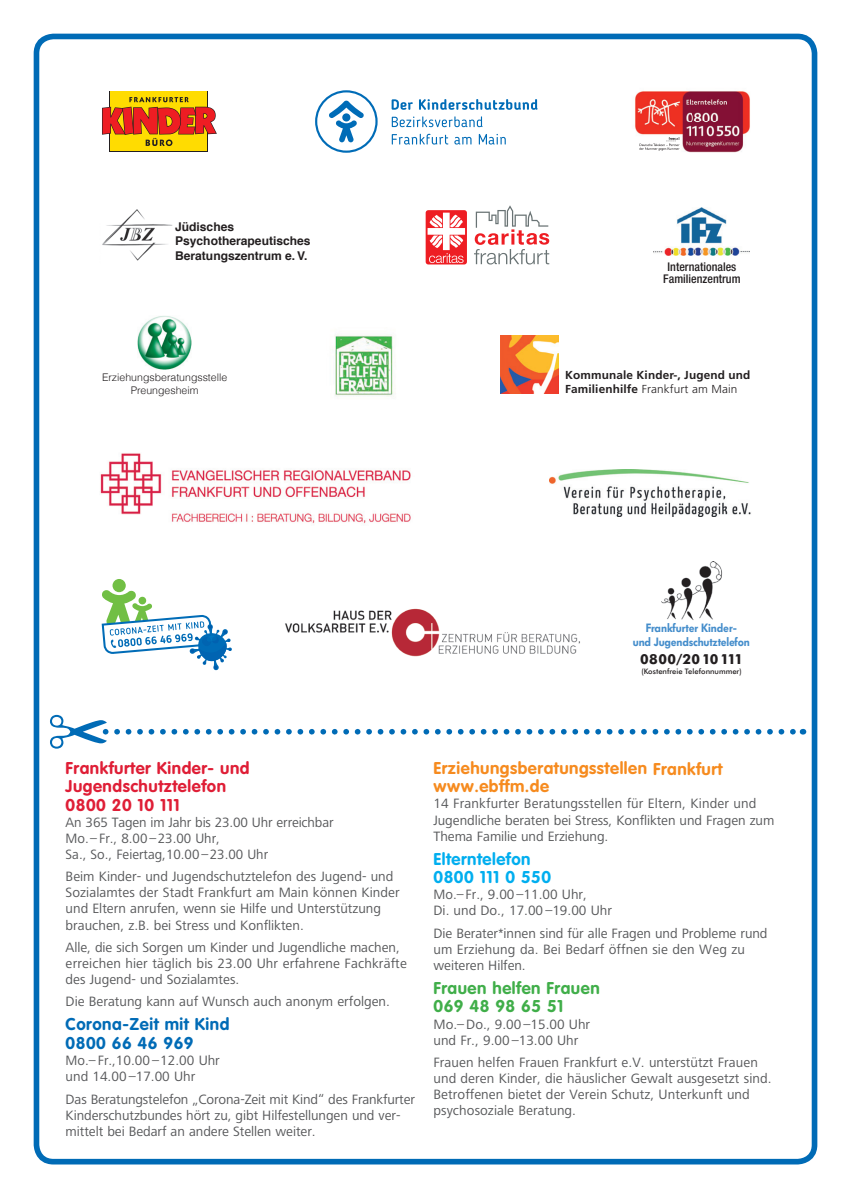
<style>
.page{position:relative;width:851px;height:1202px;background:#fff}
.page>*{position:absolute;margin:0;border:0;box-sizing:border-box;transform-origin:0 0}
.t1{font:700 16.8px/18.2px "VAG Rounded";letter-spacing:.03em;color:#df1e36}
.t2{font:700 16.8px/18.2px "VAG Rounded";letter-spacing:.03em;color:#f68b1f}
.t3{font:700 16.8px/18.2px "VAG Rounded";letter-spacing:.03em;color:#40ae49}
.t4{font:700 16.8px/18.2px "VAG Rounded";letter-spacing:.03em;color:#006bb6}
.t5{font:700 16.8px/18.2px "VAG Rounded";letter-spacing:.03em;color:#00aeef}
.t6{font:14px/16.2px "Frutiger Next LT";color:#57585a}
.t7{font:700 13.8px "Futura BT";letter-spacing:.035em;color:#231f20}
.t8{font:700 12px/14.4px "Helvetica";color:#231f20}
.t9{font:600 12px/13.2px "Futura BQ";letter-spacing:-.015em;color:#448dcb;text-align:center;scale:.93 1}
.t10{font:500 condensed 12px/11.8px "Helvetica Neue";color:#231f20;text-align:center}
.t11{font:700 11.6px/13.8px "Frutiger";letter-spacing:.01em;color:#231f20}
.t12{font:300 10.6px/12.6px "Helvetica";color:#231f20;text-align:center}
.t13{font:500 7.6px "Futura BT";color:#231f20}
.s1{font-weight:300}
</style>
<div class="page">
<div style="left:34px;top:34px;width:783px;height:1130px;border:6px solid #006bb6;border-radius:17px"></div>
<img style="left:335px;top:334px;width:59px;height:63px">
<svg style="left:101px;top:579px;width:131px;height:91px"></svg>
<img style="left:661px;top:561px;width:62px;height:59px">
<div style="left:425px;top:210px;width:42px;height:54px;background:#ee1d23;border-radius:3px"></div>
<svg style="left:427px;top:213px;width:38px;height:50px"></svg>
<svg style="left:474px;top:205px;width:75px;height:59px"></svg>
<img style="left:138px;top:316px;width:53px;height:53px">
<img style="left:100px;top:453px;width:311px;height:71px">
<img style="left:285px;top:609px;width:126px;height:47px">
<img style="left:411px;top:608px;width:169px;height:49px">
<img style="left:653px;top:208px;width:96px;height:48px">
<img style="left:500px;top:336px;width:58px;height:58px">
<img style="left:102px;top:209px;width:71px;height:52px">
<img style="left:549px;top:469px;width:201px;height:48px">
<svg style="left:110px;top:91px;width:98px;height:61px"></svg>
<div style="left:110px;top:92px;width:97px;height:59px;background:#ffdc01"></div>
<svg style="left:102px;top:97px;width:115px;height:49px"></svg>
<img style="left:635px;top:91px;width:115px;height:62px">
<svg style="left:639px;top:137px;width:40px;height:14px"></svg>
<svg style="left:315px;top:90px;width:62px;height:63px"></svg>
<svg style="left:391px;top:99px;width:21px;height:11px"></svg>
<svg style="left:419px;top:99px;width:118px;height:11px"></svg>
<svg style="left:391px;top:116px;width:91px;height:11px"></svg>
<svg style="left:391px;top:134px;width:57px;height:11px"></svg>
<svg style="left:454px;top:137px;width:17px;height:8px"></svg>
<svg style="left:478px;top:134px;width:27px;height:11px"></svg>
<svg style="left:102px;top:728px;width:694px;height:7px"></svg>
<p class="t8" style="left:175px;top:220px;width:137px">Jüdisches<br>Psychotherapeutisches<br>Beratungszentrum e. V.</p>
<p class="t12" style="left:102px;top:370px;width:127px">Erziehungsberatungsstelle<br>Preungesheim</p>
<p class="t10" style="left:663px;top:261px;width:79px">Internationales<br>Familienzentrum</p>
<p class="t11" style="left:565px;top:368px;width:187px">Kommunale Kinder-, Jugend und<br>Familienhilfe <span class="s1">Frankfurt am Main</span></p>
<p class="t9" style="left:632px;top:622px;width:127px">Frankfurter Kinder-<br>und Jugendschutztelefon</p>
<p class="t7" style="left:640px;top:650px;width:104px">0800/2010111</p>
<p class="t13" style="left:641px;top:667px;width:102px">(Kostenfreie Telefonnummer)</p>
<p class="t1" style="left:66px;top:759px;width:185px">Frankfurter Kinder- und<br>Jugendschutztelefon<br>0800 20 10 111</p>
<p class="t6" style="left:66px;top:814px;width:269px">An 365 Tagen im Jahr bis 23.00 Uhr erreichbar<br>Mo.– Fr., 8.00 –23.00 Uhr,<br>Sa., So., Feiertag,10.00 –23.00 Uhr</p>
<p class="t6" style="left:66px;top:868px;width:335px">Beim Kinder- und Jugendschutztelefon des Jugend- und Sozialamtes der Stadt Frankfurt am Main können Kinder und Eltern anrufen, wenn sie Hilfe und Unterstützung brauchen, z.B. bei Stress und Konflikten.</p>
<p class="t6" style="left:66px;top:939px;width:343px">Alle, die sich Sorgen um Kinder und Jugendliche machen, erreichen hier täglich bis 23.00 Uhr erfahrene Fachkräfte des Jugend- und Sozialamtes.</p>
<p class="t6" style="left:66px;top:993px;width:326px">Die Beratung kann auf Wunsch auch anonym erfolgen.</p>
<p class="t4" style="left:66px;top:1015px;width:165px">Corona-Zeit mit Kind<br>0800 66 46 969</p>
<p class="t6" style="left:66px;top:1052px;width:156px">Mo.– Fr.,10.00 –12.00 Uhr und 14.00 –17.00 Uhr</p>
<p class="t6" style="left:66px;top:1091px;width:351px">Das Beratungstelefon „Corona-Zeit mit Kind“ des Frankfurter<br>Kinderschutzbundes hört zu, gibt Hilfestellungen und ver&shy;mittelt bei Bedarf an andere Stellen weiter.</p>
<p class="t2" style="left:433px;top:759px;width:290px">Erziehungsberatungsstellen Frankfurt www.ebffm.de</p>
<p class="t6" style="left:433px;top:796px;width:342px">14 Frankfurter Beratungsstellen für Eltern, Kinder und<br>Jugendliche beraten bei Stress, Konflikten und Fragen zum<br>Thema Familie und Erziehung.</p>
<p class="t5" style="left:433px;top:850px;width:119px">Elterntelefon<br>0800 111 0 550</p>
<p class="t6" style="left:433px;top:887px;width:180px">Mo.– Fr., 9.00 –11.00 Uhr,<br>Di. und Do., 17.00 –19.00 Uhr</p>
<p class="t6" style="left:433px;top:925px;width:335px">Die Berater*innen sind für alle Fragen und Probleme rund um Erziehung da. Bei Bedarf öffnen sie den Weg zu weiteren Hilfen.</p>
<p class="t3" style="left:433px;top:979px;width:168px">Frauen helfen Frauen<br>069 48 98 65 51</p>
<p class="t6" style="left:433px;top:1016px;width:158px">Mo.–Do., 9.00 –15.00 Uhr und Fr., 9.00 –13.00 Uhr</p>
<p class="t6" style="left:433px;top:1054px;width:339px">Frauen helfen Frauen Frankfurt e.V. unterstützt Frauen und deren Kinder, die häuslicher Gewalt ausgesetzt sind.<br>Betroffenen bietet der Verein Schutz, Unterkunft und psychosoziale Beratung.</p>
</div>
